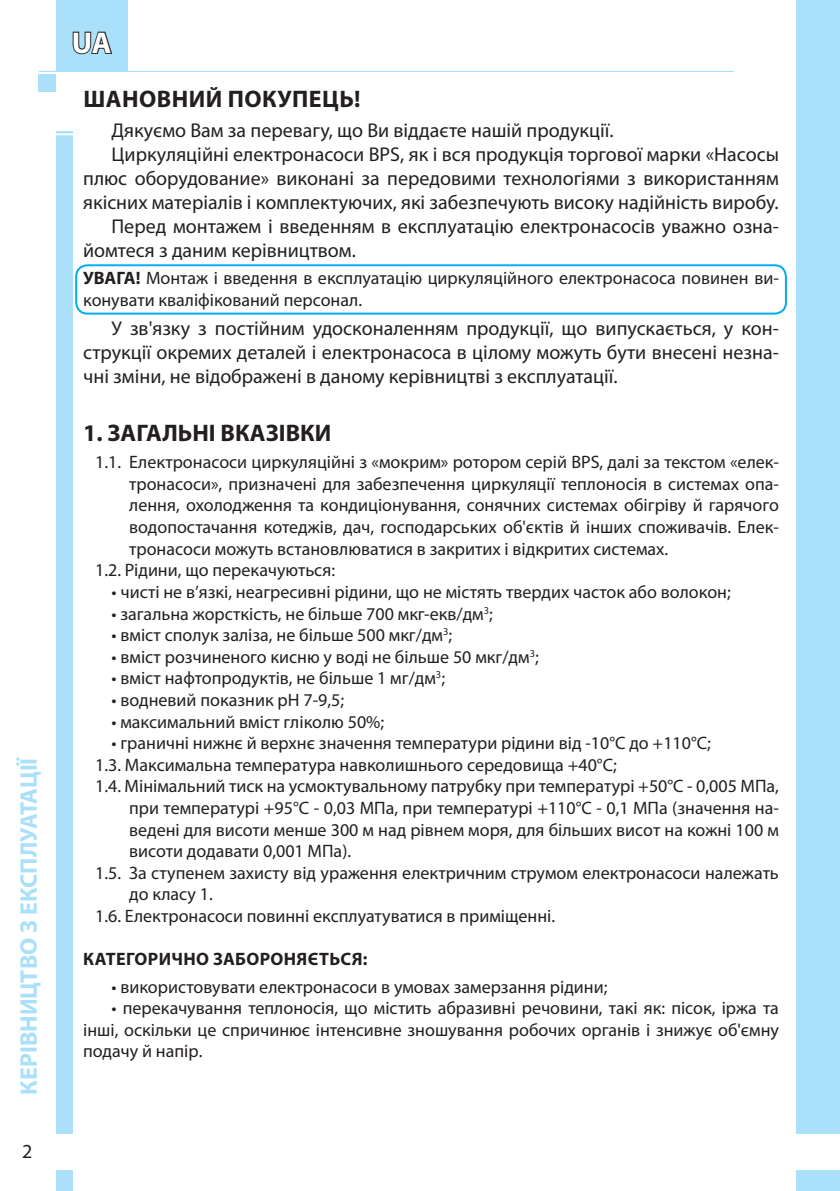
<style>
.page{position:relative;width:840px;height:1191px;background:#fff}
.page>*{position:absolute;margin:0;border:0;box-sizing:border-box;transform-origin:0 0}
.t1{font:700 30px "Myriad Pro";color:#fff}
.Заголовок{font:700 24px "Myriad Pro";letter-spacing:.015em;color:#231f20}
.t2{font:700 24px "Myriad Pro";color:#aae0f9}
.Text{font:20px/24px "Myriad Pro";color:#231f20;text-align:justify}
.Список_цифр{font:18px/21.6px "Myriad Pro";color:#231f20;text-align:justify}
.Text-2{font:18px/21.6px "Myriad Pro";color:#231f20;text-align:justify}
.внимание{font:18px/21.6px "Myriad Pro";color:#231f20}
.Заголовок-2{font:700 18px "Myriad Pro";letter-spacing:.02em;color:#231f20}
.s1{font-weight:700}
</style>
<div class="page">
<div style="left:795px;top:0;width:44px;height:1191px;background:#aae0f9"></div>
<div style="left:56px;top:0;width:16px;height:1191px;background:#aae0f9"></div>
<div style="left:0;top:1134px;width:839px;height:35px;background:#fff"></div>
<div style="left:0;top:72px;width:91px;height:59px;background:#fff"></div>
<hr style="left:0;top:133px;width:91px;height:2px;background:#fff">
<hr style="left:39px;top:71px;width:694px;height:1px;background:#aae0f9">
<div style="left:39px;top:74px;width:17px;height:17px;background:#aae0f9"></div>
<div style="left:56px;top:0;width:71px;height:71px;background:#aae0f9"></div>
<svg style="left:72px;top:31px;width:41px;height:24px"></svg>
<div style="left:75px;top:264px;width:711px;height:51px;border:2px solid #00aeef;border-radius:11px"></div>
<h2 class="t2" style="left:13px;top:1094px;width:340px;rotate:-90deg">КЕРIВНИЦТВО З ЕКСПЛУАТАЦІЇ</h2>
<p class="Text" style="left:22px;top:1138px;width:12px">2</p>
<h1 class="t1" style="left:72px;top:23px;width:41px">UA</h1>
<p class="Заголовок" style="left:83px;top:83px;width:278px">ШАНОВНИЙ ПОКУПЕЦЬ!</p>
<p class="Text" style="left:111px;top:118px;width:503px">Дякуємо Вам за перевагу, що Ви віддаєте нашій продукції.</p>
<p class="Text" style="left:83px;top:142px;width:697px;text-indent:28px">Циркуляційні електронасоси BPS, як і вся продукція торгової марки «Насосы плюс оборудование» виконані за передовими технологіями з використанням якісних матеріалів і комплектуючих, які забезпечують високу надійність виробу.</p>
<p class="Text" style="left:83px;top:214px;width:697px;text-indent:28px">Перед монтажем і введенням в експлуатацію електронасосів уважно озна&shy;йомтеся з даним керівництвом.</p>
<p class="внимание" style="left:83px;top:267px;width:697px"><span class="s1">УВАГА!</span> Монтаж і введення в експлуатацію циркуляційного електронасоса повинен ви&shy;конувати кваліфікований персонал.</p>
<p class="Text" style="left:83px;top:316px;width:697px;text-indent:28px">У зв'язку з постійним удосконаленням продукції, що випускається, у кон&shy;струкції окремих деталей і електронасоса в цілому можуть бути внесені незна&shy;чні зміни, не відображені в даному керівництві з експлуатації.</p>
<p class="Заголовок" style="left:83px;top:417px;width:249px">1. ЗАГАЛЬНІ ВКАЗІВКИ</p>
<p class="Список_цифр" style="left:129px;top:451px;width:651px;text-indent:-34px">1.1. Електронасоси циркуляційні з «мокрим» ротором серій BPS, далі за текстом «елек&shy;тронасоси», призначені для забезпечення циркуляції теплоносія в системах опа&shy;лення, охолодження та кондиціонування, сонячних системах обігріву й гарячого водопостачання котеджів, дач, господарських об'єктів й інших споживачів. Елек&shy;тронасоси можуть встановлюватися в закритих і відкритих системах.</p>
<p class="Список_цифр" style="left:95px;top:559px;width:241px">1.2. Рідини, що перекачуються:</p>
<p class="Text-2" style="left:111px;top:581px;width:620px">• чисті не в’язкі, неагресивні рідини, що не містять твердих часток або волокон;</p>
<p class="Text-2" style="left:111px;top:602px;width:382px">• загальна жорсткість, не більше 700 мкг-екв/дм<sup>3</sup>;</p>
<p class="Text-2" style="left:111px;top:624px;width:342px">• вміст сполук заліза, не більше 500 мкг/дм<sup>3</sup>;</p>
<p class="Text-2" style="left:111px;top:645px;width:428px">• вміст розчиненого кисню у воді не більше 50 мкг/дм<sup>3</sup>;</p>
<p class="Text-2" style="left:111px;top:667px;width:335px">• вміст нафтопродуктів, не більше 1 мг/дм<sup>3</sup>;</p>
<p class="Text-2" style="left:111px;top:689px;width:234px">• водневий показник рН 7-9,5;</p>
<p class="Text-2" style="left:111px;top:710px;width:274px">• максимальний вміст гліколю 50%;</p>
<p class="Text-2" style="left:111px;top:732px;width:600px">• граничні нижнє й верхнє значення температури рідини від -10°С до +110°С;</p>
<p class="Список_цифр" style="left:95px;top:753px;width:523px">1.3. Максимальна температура навколишнього середовища +40°С;</p>
<p class="Список_цифр" style="left:129px;top:775px;width:651px;text-indent:-34px">1.4. Мінімальний тиск на усмоктувальному патрубку при температурі +50°С - 0,005 МПа, при температурі +95°С - 0,03 МПа, при температурі +110°С - 0,1 МПа (значення на&shy;ведені для висоти менше 300 м над рівнем моря, для більших висот на кожні 100 м висоти додавати 0,001 МПа).</p>
<p class="Список_цифр" style="left:129px;top:861px;width:651px;text-indent:-34px">1.5. За ступенем захисту від ураження електричним струмом електронасоси належать до класу 1.</p>
<p class="Список_цифр" style="left:95px;top:905px;width:461px">1.6. Електронасоси повинні експлуатуватися в приміщенні.</p>
<p class="Заголовок-2" style="left:83px;top:947px;width:285px">КАТЕГОРИЧНО ЗАБОРОНЯЄТЬСЯ:</p>
<p class="Text-2" style="left:111px;top:975px;width:497px">• використовувати електронасоси в умовах замерзання рідини;</p>
<p class="Text-2" style="left:83px;top:997px;width:697px;text-indent:28px">• перекачування теплоносія, що містить абразивні речовини, такі як: пісок, іржа та інші, оскільки це спричинює інтенсивне зношування робочих органів і знижує об'ємну подачу й напір.</p>
</div>
